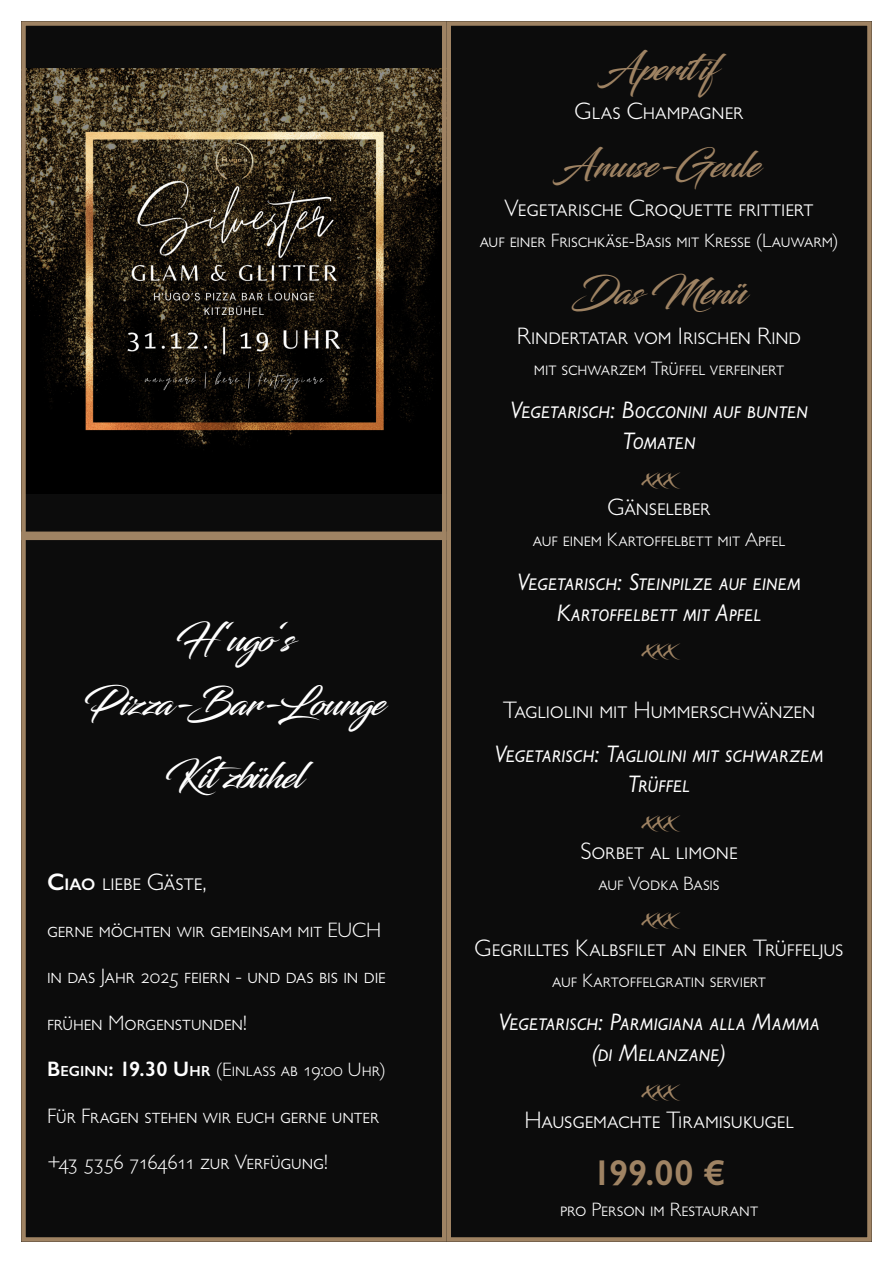
<style>
.page{position:relative;width:893px;height:1263px;background:#fff}
.page>*{position:absolute;margin:0;border:0;box-sizing:border-box;transform-origin:0 0}
.Überschrift{font:36px/64.5px "Blacksword";letter-spacing:-.02em;color:#fff;text-align:center}
.Überschrift-2{font:36px "Blacksword";letter-spacing:-.02em;color:#9f8363}
.t1{font:600 36px "Gill Sans";color:#9f8363}
.Sternchen{font:30px "Blacksword";letter-spacing:.02em;color:#9f8363}
.Speise{font:300 24px "Gill Sans";letter-spacing:-.005em;color:#fff}
.Speise-2{font:italic 24px/30.9px "Gill Sans";letter-spacing:.005em;color:#fff;text-align:center}
.Text{font:300 21px "Gill Sans";letter-spacing:-.005em;color:#fff}
.Zusatz{font:300 19.5px "Gill Sans";letter-spacing:-.005em;color:#fff}
.Text-2{font:300 19.5px "Gill Sans";color:#fff}
.Speise-3{font:300 19.5px "Gill Sans";letter-spacing:-.005em;color:#fff}
.s1{font-weight:600}
.s2{font-weight:600;font-size:16.8px}
.s3{font-weight:600;font-size:21px}
.s4{font-weight:600;font-size:14.7px}
</style>
<div class="page">
<div style="left:21px;top:21px;width:851px;height:1221px;background:#0c0c0c"></div>
<img style="left:26px;top:68px;width:415px;height:425px">
<div style="left:21px;top:21px;width:425px;height:519px;border:4px solid #9f8363"></div>
<div style="left:446px;top:21px;width:426px;height:1221px;border:4px solid #9f8363"></div>
<div style="left:21px;top:531px;width:425px;height:711px;border:4px solid #9f8363"></div>
<p class="Überschrift" style="left:83px;top:606px;width:303px">H‘ugo‘s<br>Pizza-Bar-Lounge</p>
<p class="Überschrift" style="left:165px;top:744px;width:140px">Kitzbühel</p>
<p class="Speise" style="left:47px;top:867px;width:161px"><span class="s1">C</span><span class="s2">IAO</span> liebe Gäste,</p>
<p class="Text" style="left:47px;top:917px;width:336px">gerne möchten wir gemeinsam mit EUCH</p>
<p class="Text" style="left:47px;top:963px;width:340px">in das Jahr 2025 feiern - und das bis in die</p>
<p class="Text" style="left:47px;top:1010px;width:201px">frühen Morgenstunden!</p>
<p class="Text-2" style="left:47px;top:1058px;width:340px"><span class="s3">B</span><span class="s4">EGINN</span><span class="s3">: 19.30 U</span><span class="s4">HR</span> (Einlass ab 19:00 Uhr)</p>
<p class="Text" style="left:47px;top:1103px;width:334px">Für Fragen stehen wir euch gerne unter</p>
<p class="Text" style="left:47px;top:1150px;width:282px">+43 5356 7164611 zur Verfügung!</p>
<p class="Überschrift-2" style="left:603px;top:46px;width:135px">Aperitif</p>
<p class="Speise" style="left:575px;top:96px;width:170px">Glas Champagner</p>
<p class="Überschrift-2" style="left:558px;top:143px;width:203px">Amuse-Geule</p>
<p class="Speise" style="left:505px;top:193px;width:311px">Vegetarische Croquette frittiert</p>
<p class="Zusatz" style="left:480px;top:229px;width:360px">auf einer Frischkäse-Basis mit Kresse (Lauwarm)</p>
<p class="Überschrift-2" style="left:572px;top:271px;width:176px">Das Menü</p>
<p class="Speise" style="left:517px;top:321px;width:286px">Rindertatar vom Irischen Rind</p>
<p class="Speise-3" style="left:534px;top:356px;width:252px">mit schwarzem Trüffel verfeinert</p>
<p class="Speise-2" style="left:510px;top:395px;width:299px">Vegetarisch: Bocconini auf bunten<br>Tomaten</p>
<p class="Sternchen" style="left:643px;top:457px;width:33px">xxx</p>
<p class="Speise" style="left:607px;top:493px;width:105px">Gänseleber</p>
<p class="Zusatz" style="left:533px;top:528px;width:254px">auf einem Kartoffelbett mit Apfel</p>
<p class="Speise-2" style="left:517px;top:566px;width:285px">Vegetarisch: Steinpilze auf einem<br>Kartoffelbett mit Apfel</p>
<p class="Sternchen" style="left:643px;top:628px;width:33px">xxx</p>
<p class="Speise" style="left:503px;top:695px;width:314px">Tagliolini mit Hummerschwänzen</p>
<p class="Speise-2" style="left:494px;top:738px;width:331px">Vegetarisch: Tagliolini mit schwarzem<br>Trüffel</p>
<p class="Sternchen" style="left:643px;top:800px;width:33px">xxx</p>
<p class="Speise" style="left:580px;top:836px;width:159px">Sorbet al limone</p>
<p class="Zusatz" style="left:598px;top:871px;width:123px">auf Vodka Basis</p>
<p class="Sternchen" style="left:643px;top:897px;width:33px">xxx</p>
<p class="Speise" style="left:475px;top:933px;width:371px">Gegrilltes Kalbsfilet an einer Trüffeljus</p>
<p class="Zusatz" style="left:552px;top:968px;width:215px">auf Kartoffelgratin serviert</p>
<p class="Speise-2" style="left:498px;top:1007px;width:323px">Vegetarisch: Parmigiana alla Mamma (di Melanzane)</p>
<p class="Sternchen" style="left:643px;top:1069px;width:33px">xxx</p>
<p class="Speise" style="left:524px;top:1105px;width:271px">Hausgemachte Tiramisukugel</p>
<p class="t1" style="left:593px;top:1151px;width:135px">199.00 €</p>
<p class="Zusatz" style="left:560px;top:1198px;width:200px">pro Person im Restaurant</p>
</div>
